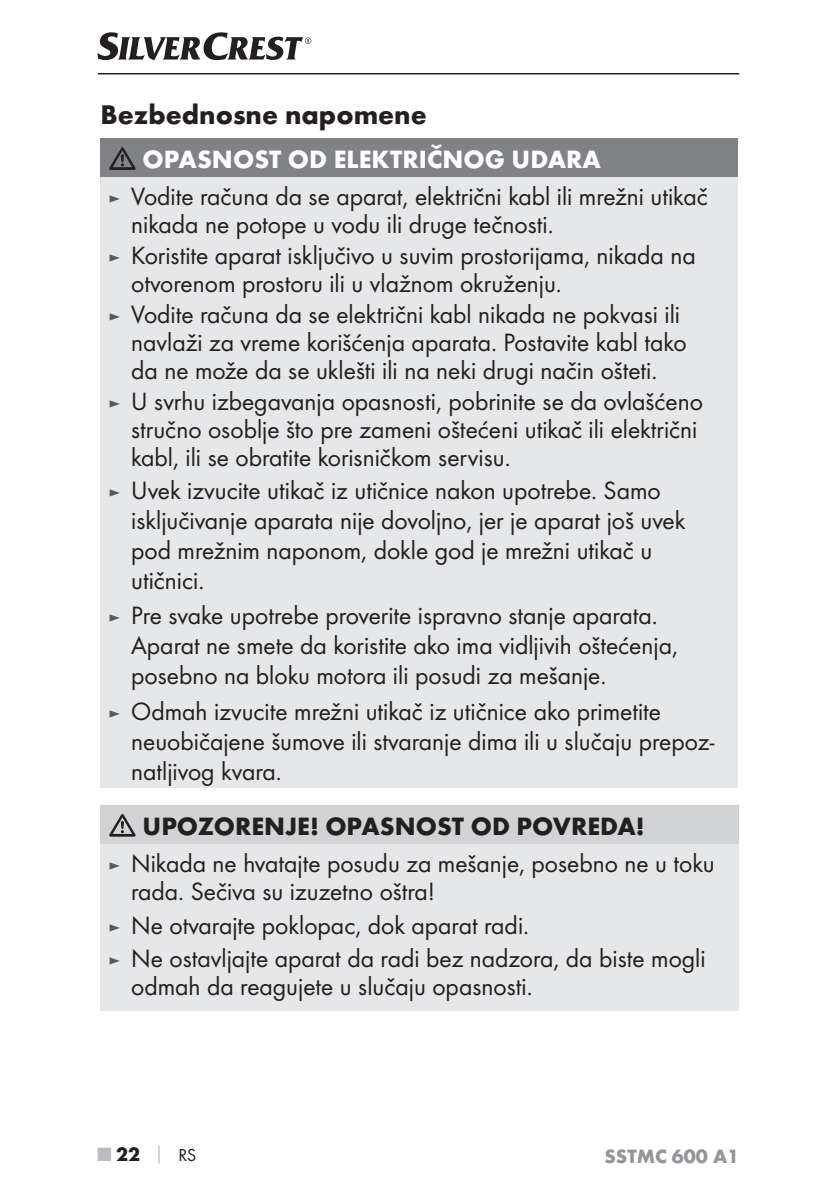
<style>
.page{position:relative;width:840px;height:1191px;background:#fff}
.page>*{position:absolute;margin:0;border:0;box-sizing:border-box;transform-origin:0 0}
.t1{font:700 28px "Futura";color:#231f20}
.t2{font:26px/28px "Futura Boo";color:#231f20}
.t3{font:700 26px "Futura";color:#231f20}
.t4{font:700 26px "Futura";color:#fff}
.t5{font:700 20px "Futura";color:#939598}
.t6{font:700 20px "Futura";color:#231f20}
.s1{font-size:18px;color:#58595b}
.s2{color:#bbbdc0}
.s3{font-size:18px;color:#bbbdc0}
.s4{font-family:"Futura Boo";font-weight:400;font-size:18px}
</style>
<div class="page">
<hr style="left:98px;top:73px;width:640px;height:1px;background:#231f20">
<svg style="left:97px;top:32px;width:214px;height:28px"></svg>
<div style="left:100px;top:138px;width:637px;height:40px;background:#808285"></div>
<div style="left:100px;top:178px;width:637px;height:610px;background:#e6e7e8"></div>
<svg style="left:109px;top:147px;width:26px;height:23px"></svg>
<div style="left:100px;top:804px;width:638px;height:40px;background:#d1d3d4"></div>
<div style="left:100px;top:844px;width:638px;height:167px;background:#e6e7e8"></div>
<svg style="left:109px;top:814px;width:26px;height:22px"></svg>
<p class="t1" style="left:100px;top:104px;width:327px">Bezbednosne napomene</p>
<p class="t4" style="left:142px;top:149px;width:459px">OPASNOST OD ELEKTRIČNOG UDARA</p>
<p class="t2" style="left:131px;top:184px;width:577px;text-indent:-23px"><span class="s1">►</span> Vodite računa da se aparat, električni kabl ili mrežni utikač nikada ne potope u vodu ili druge tečnosti.</p>
<p class="t2" style="left:131px;top:243px;width:565px;text-indent:-23px"><span class="s1">►</span> Koristite aparat isključivo u suvim prostorijama, nikada na otvorenom prostoru ili u vlažnom okruženju.</p>
<p class="t2" style="left:131px;top:302px;width:556px;text-indent:-23px"><span class="s1">►</span> Vodite računa da se električni kabl nikada ne pokvasi ili navlaži za vreme korišćenja aparata. Postavite kabl tako da ne može da se uklešti ili na neki drugi način ošteti.</p>
<p class="t2" style="left:131px;top:388px;width:573px;text-indent:-23px"><span class="s1">►</span> U svrhu izbegavanja opasnosti, pobrinite se da ovlašćeno stručno osoblje što pre zameni oštećeni utikač ili električni kabl, ili se obratite korisničkom servisu.</p>
<p class="t2" style="left:131px;top:476px;width:555px;line-height:30px;text-indent:-23px"><span class="s1">►</span> Uvek izvucite utikač iz utičnice nakon upotrebe. Samo isključivanje aparata nije dovoljno, jer je aparat još uvek pod mrežnim naponom, dokle god je mrežni utikač u utičnici.</p>
<p class="t2" style="left:131px;top:602px;width:548px;line-height:30px;text-indent:-23px"><span class="s1">►</span> Pre svake upotrebe proverite ispravno stanje aparata.<br>Aparat ne smete da koristite ako ima vidljivih oštećenja, posebno na bloku motora ili posudi za mešanje.</p>
<p class="t2" style="left:131px;top:698px;width:584px;line-height:30px;text-indent:-23px"><span class="s1">►</span> Odmah izvucite mrežni utikač iz utičnice ako primetite neuobičajene šumove ili stvaranje dima ili u slučaju prepoz&shy;natljivog kvara.</p>
<p class="t3" style="left:142px;top:816px;width:503px">UPOZORENJE! OPASNOST OD POVREDA!</p>
<p class="t2" style="left:131px;top:850px;width:584px;text-indent:-23px"><span class="s1">►</span> Nikada ne hvatajte posudu za mešanje, posebno ne u toku rada. Sečiva su izuzetno oštra!</p>
<p class="t2" style="left:108px;top:909px;width:598px;line-height:33.6px"><span class="s1">►</span> Ne otvarajte poklopac, dok aparat radi.<br><span class="s1">►</span> Ne ostavljajte aparat da radi bez nadzora, da biste mogli</p>
<p class="t2" style="left:131px;top:974px;width:402px">odmah da reagujete u slučaju opasnosti.</p>
<p class="t6" style="left:98px;top:1146px;width:100px"><span class="s2">■</span> 22 <span class="s3">│</span> <span class="s4">RS</span></p>
<p class="t5" style="left:604px;top:1148px;width:136px">SSTMC 600 A1</p>
</div>
